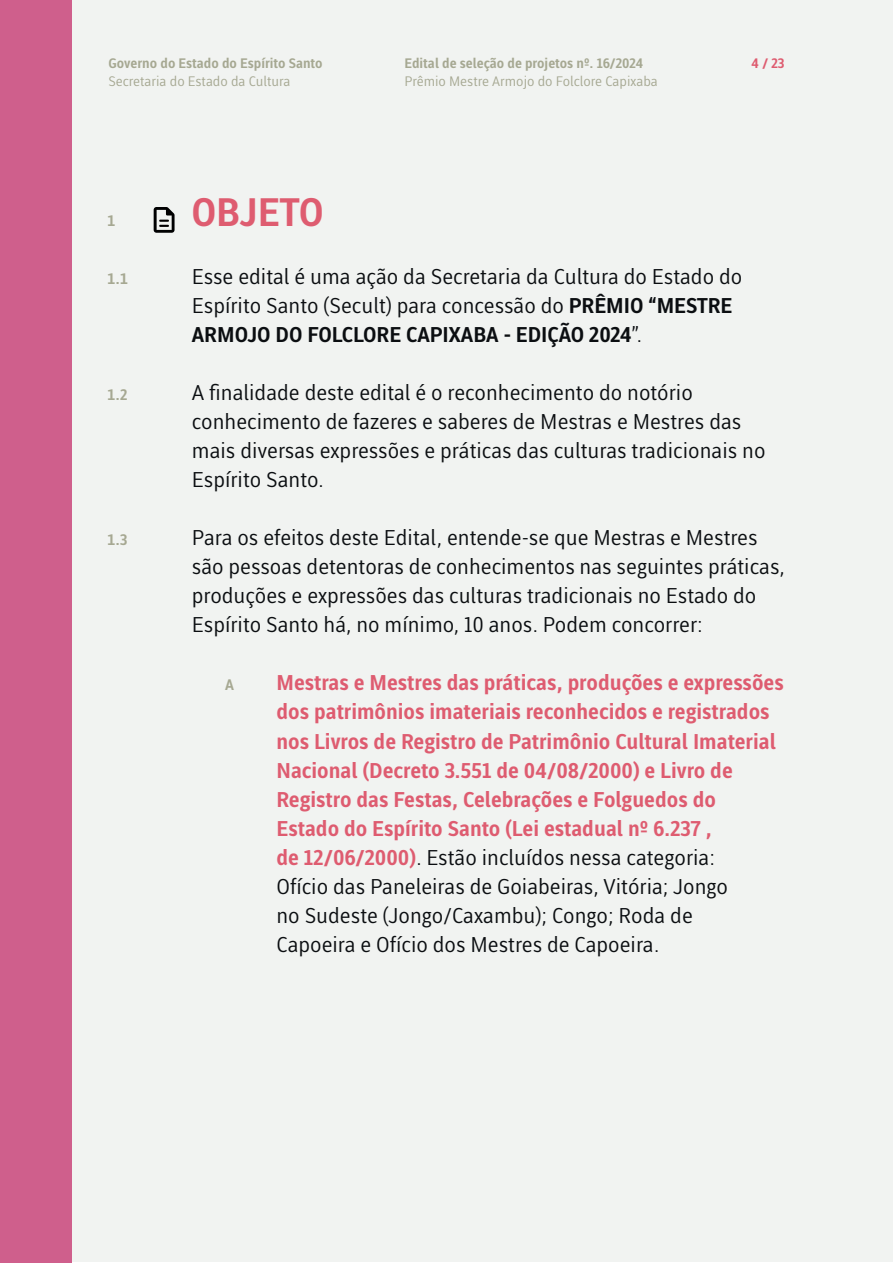
<style>
.page{position:relative;width:893px;height:1263px;background:#fff}
.page>*{position:absolute;margin:0;border:0;box-sizing:border-box;transform-origin:0 0}
.t1{font:39px "Ufes Sans VF Roman";color:#de5c70}
.t2{font:21px/29px "Ufes Sans VF Roman";color:#0b0e11}
.t3{font:21px/29px "Ufes Sans VF Roman";color:#de5c70}
.t4{font:15px "Ufes Sans VF Roman";color:#a6a892}
.t5{font:13.5px/18px "Ufes Sans VF Roman";color:#a6a892}
.t6{font:13.5px "Ufes Sans VF Roman";color:#de5c70}
.s1{color:#0b0e11}
</style>
<div class="page">
<div style="left:1px;top:1px;width:891px;height:1261px;background:#f1f3f1"></div>
<div style="left:0;top:0;width:72px;height:1263px;background:#cf5f8c"></div>
<svg style="left:154px;top:207px;width:21px;height:26px"></svg>
<p class="t5" style="left:108px;top:54px;width:216px">Governo do Estado do Espírito Santo<br>Secretaria do Estado da Cultura</p>
<p class="t5" style="left:405px;top:54px;width:255px">Edital de seleção de projetos nº. 16/2024<br>Prêmio Mestre Armojo do Folclore Capixaba</p>
<p class="t6" style="left:751px;top:55px;width:35px">4 / 23</p>
<p class="t4" style="left:107px;top:211px;width:10px">1</p>
<h1 class="t1" style="left:191px;top:188px;width:134px">OBJETO</h1>
<p class="t4" style="left:107px;top:269px;width:22px">1.1</p>
<p class="t2" style="left:192px;top:262px;width:552px">Esse edital é uma ação da Secretaria da Cultura do Estado do<br>Espírito Santo (Secult) para concessão do PRÊMIO “MESTRE<br>ARMOJO DO FOLCLORE CAPIXABA - EDIÇÃO 2024”.</p>
<p class="t4" style="left:107px;top:385px;width:22px">1.2</p>
<p class="t2" style="left:192px;top:378px;width:575px">A finalidade deste edital é o reconhecimento do notório conhecimento de fazeres e saberes de Mestras e Mestres das mais diversas expressões e práticas das culturas tradicionais no Espírito Santo.</p>
<p class="t4" style="left:107px;top:531px;width:22px">1.3</p>
<p class="t2" style="left:192px;top:523px;width:595px">Para os efeitos deste Edital, entende-se que Mestras e Mestres são pessoas detentoras de conhecimentos nas seguintes práticas, produções e expressões das culturas tradicionais no Estado do Espírito Santo há, no mínimo, 10 anos. Podem concorrer:</p>
<p class="t4" style="left:225px;top:676px;width:10px">A</p>
<p class="t3" style="left:276px;top:668px;width:509px">Mestras e Mestres das práticas, produções e expressões dos patrimônios imateriais reconhecidos e registrados nos Livros de Registro de Patrimônio Cultural Imaterial Nacional (Decreto 3.551 de 04/08/2000) e Livro de Registro das Festas, Celebrações e Folguedos do Estado do Espírito Santo (Lei estadual nº 6.237 ,<br>de 12/06/2000)<span class="s1">. Estão incluídos nessa categoria:<br>Ofício das Paneleiras de Goiabeiras, Vitória; Jongo<br>no Sudeste (Jongo/Caxambu); Congo; Roda de<br>Capoeira e Ofício dos Mestres de Capoeira.</span></p>
</div>
